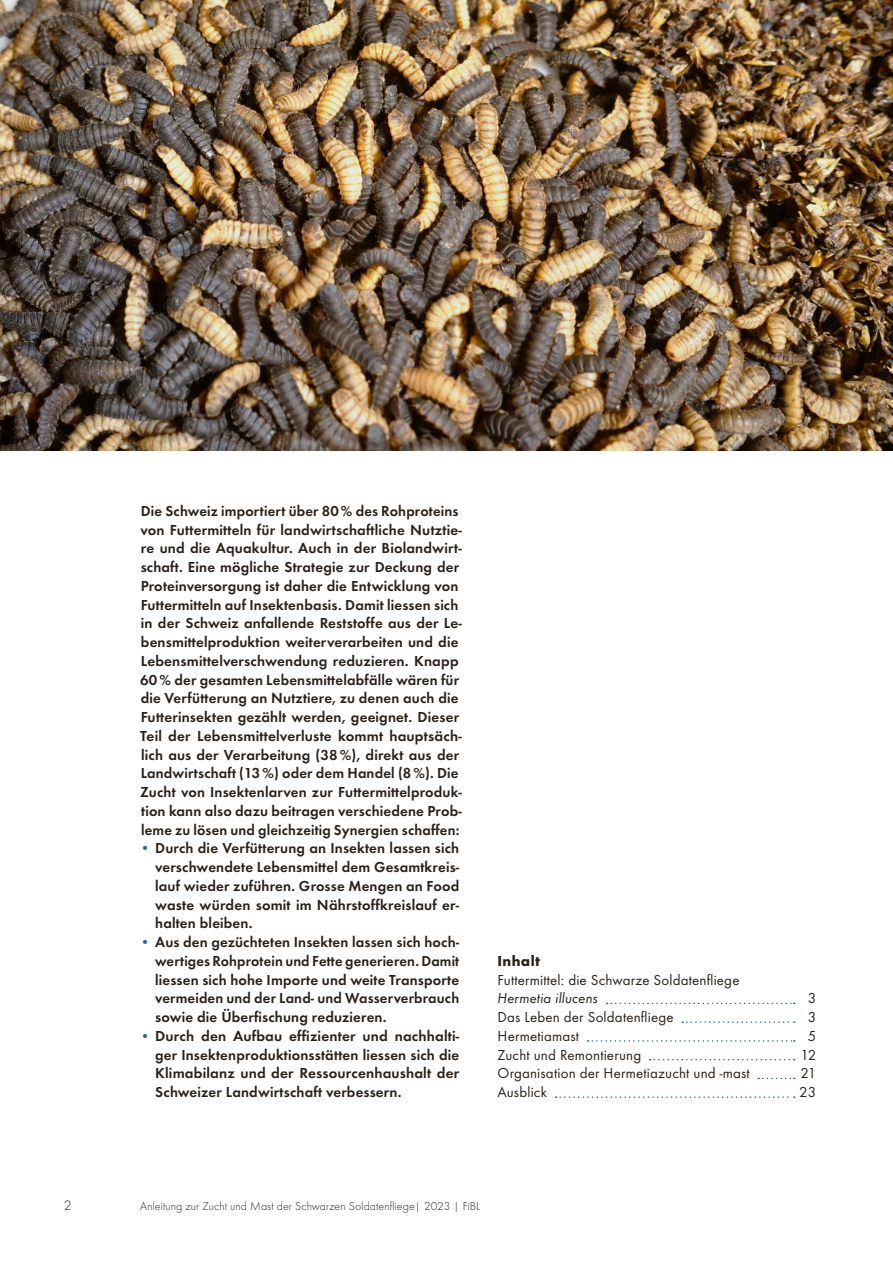
<style>
.page{position:relative;width:893px;height:1263px;background:#fff}
.page>*{position:absolute;margin:0;border:0;box-sizing:border-box;transform-origin:0 0}
.t1{font:600 15px/18.8px "Function Pro";letter-spacing:.01em;color:#29211a;text-align:justify}
.t2{font:15px "Function Pro";letter-spacing:.01em;color:#29211a}
.t3{font:italic 15px "Function Pro";letter-spacing:.01em;color:#29211a}
.t4{font:700 15px "Function Pro";letter-spacing:.03em;color:#29211a}
.t5{font:300 14.25px "Function Pro";color:#29211a}
.t6{font:300 12px "Function Pro";letter-spacing:.005em;color:#29211a}
.s1{font-weight:500;color:#2f6c86}
</style>
<div class="page">
<img style="left:0;top:0;width:893px;height:451px">
<svg style="left:607px;top:1003px;width:188px;height:1px"></svg>
<svg style="left:682px;top:1021px;width:113px;height:2px"></svg>
<svg style="left:588px;top:1040px;width:207px;height:2px"></svg>
<svg style="left:650px;top:1059px;width:145px;height:1px"></svg>
<svg style="left:758px;top:1078px;width:37px;height:1px"></svg>
<svg style="left:556px;top:1096px;width:239px;height:2px"></svg>
<p class="t1" style="left:140px;top:501px;width:323px;text-align:left">Die Schweiz importiert über 80% des Rohproteins von Futtermitteln für landwirtschaftliche Nutztie&shy;re und die Aquakultur. Auch in der Biolandwirt&shy;schaft. Eine mögliche Strategie zur Deckung der Proteinversorgung ist daher die Entwicklung von Futtermitteln auf Insektenbasis. Damit liessen sich in der Schweiz anfallende Reststoffe aus der Le&shy;bensmittelproduktion weiterverarbeiten und die Lebensmittelverschwendung reduzieren. Knapp 60% der gesamten Lebensmittelabfälle wären für die Verfütterung an Nutztiere, zu denen auch die Futterinsekten gezählt werden, geeignet. Dieser Teil der Lebensmittelverluste kommt hauptsäch&shy;lich aus der Verarbeitung (38%), direkt aus der Landwirtschaft (13%) oder dem Handel (8%). Die Zucht von Insektenlarven zur Futtermittelproduk&shy;tion kann also dazu beitragen verschiedene Prob&shy;leme zu lösen und gleichzeitig Synergien schaffen:</p>
<p class="t1" style="left:155px;top:839px;width:306px;text-indent:-15px"><span class="s1">•</span> Durch die Verfütterung an Insekten lassen sich verschwendete Lebensmittel dem Gesamtkreis&shy;lauf wieder zuführen. Grosse Mengen an Food waste würden somit im Nährstoffkreislauf er&shy;halten bleiben.</p>
<p class="t1" style="left:155px;top:932px;width:306px;text-indent:-15px"><span class="s1">•</span> Aus den gezüchteten Insekten lassen sich hoch&shy;wertiges Rohprotein und Fette generieren. Damit liessen sich hohe Importe und weite Transporte vermeiden und der Land- und Wasserverbrauch sowie die Überfischung reduzieren.</p>
<p class="t1" style="left:155px;top:1026px;width:306px;text-indent:-15px"><span class="s1">•</span> Durch den Aufbau effizienter und nachhalti&shy;ger Insektenproduktionsstätten liessen sich die Klimabilanz und der Ressourcenhaushalt der Schweizer Landwirtschaft verbessern.</p>
<p class="t4" style="left:497px;top:952px;width:44px">Inhalt</p>
<p class="t2" style="left:497px;top:971px;width:244px">Futtermittel: die Schwarze Soldatenfliege</p>
<p class="t3" style="left:497px;top:990px;width:102px">Hermetia illucens</p>
<p class="t2" style="left:808px;top:990px;width:10px">3</p>
<p class="t2" style="left:497px;top:1008px;width:178px">Das Leben der Soldatenfliege</p>
<p class="t2" style="left:808px;top:1008px;width:10px">3</p>
<p class="t2" style="left:497px;top:1027px;width:83px">Hermetiamast</p>
<p class="t2" style="left:808px;top:1027px;width:10px">5</p>
<p class="t2" style="left:497px;top:1046px;width:145px">Zucht und Remontierung</p>
<p class="t2" style="left:801px;top:1046px;width:17px">12</p>
<p class="t2" style="left:497px;top:1065px;width:254px">Organisation der Hermetiazucht und -mast</p>
<p class="t2" style="left:801px;top:1065px;width:17px">21</p>
<p class="t2" style="left:497px;top:1083px;width:51px">Ausblick</p>
<p class="t2" style="left:799px;top:1083px;width:19px">23</p>
<p class="t5" style="left:64px;top:1197px;width:9px">2</p>
<p class="t6" style="left:140px;top:1199px;width:341px">Anleitung zur Zucht und Mast der Schwarzen Soldatenfliege| 2023 | FiBL</p>
</div>
